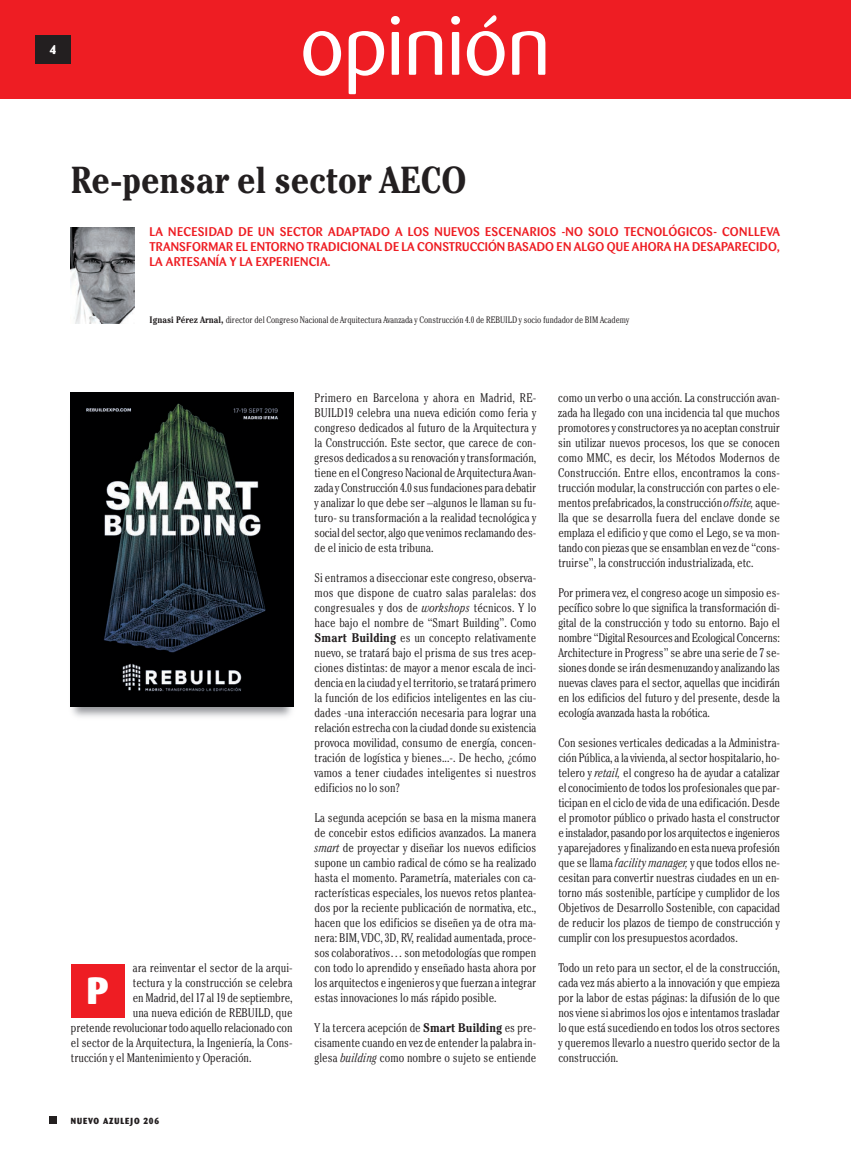
<style>
.page{position:relative;width:851px;height:1170px;background:#fff}
.page>*{position:absolute;margin:0;border:0;box-sizing:border-box;transform-origin:0 0}
.t1{font:82.62px "Barmeno";color:#fff}
.t2{font:700 condensed 37.5px "Cheltenham";letter-spacing:-.005em;color:#231f20}
.t3{font:800 37.5px "Barmeno";color:#fff}
.t4{font:300 condensed 12.5px/15px "Cheltenham";color:#231f20;text-align:justify}
.t5{font:500 12.5px/15px "Barmeno";letter-spacing:.015em;color:#ee1d23;text-align:justify}
.t6{font:800 12.5px "Barmeno";color:#fff}
.t7{font:300 condensed 9.38px "Cheltenham";color:#231f20}
.t8{font:800 8.75px "Barmeno";letter-spacing:.1em;color:#231f20}
.s1{font-weight:700}
.s2{font-style:italic}
</style>
<div class="page">
<div style="left:50px;top:1116px;width:7px;height:7px;background:#231f20"></div>
<img style="left:71px;top:228px;width:63px;height:95px">
<div style="left:0;top:0;width:850px;height:99px;background:#ee1d23"></div>
<div style="left:35px;top:35px;width:36px;height:29px;background:#231f20"></div>
<div style="left:71px;top:963px;width:53px;height:54px;background:#ee1d23"></div>
<img style="left:70px;top:403px;width:224px;height:314px">
<img style="left:71px;top:392px;width:222px;height:314px">
<p class="t6" style="left:50px;top:45px;width:8px">4</p>
<h1 class="t1" style="left:300px;top:12px;width:251px">opinión</h1>
<h2 class="t2" style="left:71px;top:166px;width:397px">Re-pensar el sector AECO</h2>
<p class="t5" style="left:149px;top:225px;width:632px">LA NECESIDAD DE UN SECTOR ADAPTADO A LOS NUEVOS ESCENARIOS -NO SOLO TECNOLÓGICOS- CONLLEVA TRANSFORMAR EL ENTORNO TRADICIONAL DE LA CONSTRUCCIÓN BASADO EN ALGO QUE AHORA HA DESAPARECIDO, LA ARTESANÍA Y LA EXPERIENCIA.</p>
<p class="t7" style="left:149px;top:317px;width:481px"><span class="s1">Ignasi Pérez Arnal,</span> director del Congreso Nacional de Arquitectura Avanzada y Construcción 4.0 de REBUILD y socio fundador de BIM Academy</p>
<p class="t4" style="left:133px;top:961px;width:161px">ara reinventar el sector de la arqui-</p>
<p class="t4" style="left:133px;top:976px;width:161px">tectura y la construcción se celebra</p>
<p class="t4" style="left:133px;top:991px;width:161px">en Madrid, del 17 al 19 de septiembre,</p>
<p class="t4" style="left:133px;top:1006px;width:161px">una nueva edición de REBUILD, que</p>
<p class="t4" style="left:71px;top:1021px;width:223px">pretende revolucionar todo aquello relacionado con</p>
<p class="t4" style="left:71px;top:1036px;width:223px">el sector de la Arquitectura, la Ingeniería, la Cons-</p>
<p class="t4" style="left:71px;top:1051px;width:182px">trucción y el Mantenimiento y Operación.</p>
<h2 class="t3" style="left:87px;top:975px;width:23px">P</h2>
<p class="t8" style="left:71px;top:1117px;width:90px">NUEVO AZULEJO 206</p>
<p class="t4" style="left:314px;top:391px;width:223px">Primero en Barcelona y ahora en Madrid, RE-BUILD19 celebra una nueva edición como feria y congreso dedicados al futuro de la Arquitectura y la Construcción. Este sector, que carece de con&shy;gresos dedicados a su renovación y transformación, tiene en el Congreso Nacional de Arquitectura Avan&shy;zada y Construcción 4.0 sus fundaciones para debatir y analizar lo que debe ser –algunos le llaman su fu&shy;turo- su transformación a la realidad tecnológica y social del sector, algo que venimos reclamando des&shy;de el inicio de esta tribuna.</p>
<p class="t4" style="left:314px;top:571px;width:223px">Si entramos a diseccionar este congreso, observa&shy;mos que dispone de cuatro salas paralelas: dos congresuales y dos de <span class="s2">workshops</span> técnicos. Y lo hace bajo el nombre de “Smart Building”. Como <span class="s1">Smart Building</span> es un concepto relativamente nuevo, se tratará bajo el prisma de sus tres acep&shy;ciones distintas: de mayor a menor escala de inci&shy;dencia en la ciudad y el territorio, se tratará primero la función de los edificios inteligentes en las ciu&shy;dades -una interacción necesaria para lograr una relación estrecha con la ciudad donde su existencia provoca movilidad, consumo de energía, concen&shy;tración de logística y bienes...-. De hecho, ¿cómo vamos a tener ciudades inteligentes si nuestros edificios no lo son?</p>
<p class="t4" style="left:314px;top:811px;width:223px">La segunda acepción se basa en la misma manera de concebir estos edificios avanzados. La manera <span class="s2">smart</span> de proyectar y diseñar los nuevos edificios supone un cambio radical de cómo se ha realizado hasta el momento. Parametría, materiales con ca&shy;racterísticas especiales, los nuevos retos plantea&shy;dos por la reciente publicación de normativa, etc., hacen que los edificios se diseñen ya de otra ma&shy;nera: BIM, VDC, 3D, RV, realidad aumentada, proce&shy;sos colaborativos… son metodologías que rompen con todo lo aprendido y enseñado hasta ahora por los arquitectos e ingenieros y que fuerzan a integrar estas innovaciones lo más rápido posible.</p>
<p class="t4" style="left:314px;top:1021px;width:223px">Y la tercera acepción de <span class="s1">Smart Building</span> es pre&shy;cisamente cuando en vez de entender la palabra in&shy;glesa <span class="s2">building</span> como nombre o sujeto se entiende</p>
<p class="t4" style="left:558px;top:391px;width:223px">como un verbo o una acción. La construcción avan&shy;zada ha llegado con una incidencia tal que muchos promotores y constructores ya no aceptan construir sin utilizar nuevos procesos, los que se conocen como MMC, es decir, los Métodos Modernos de Construcción. Entre ellos, encontramos la cons&shy;trucción modular, la construcción con partes o ele&shy;mentos prefabricados, la construcción <span class="s2">offsite,</span>aque&shy;lla que se desarrolla fuera del enclave donde se emplaza el edificio y que como el Lego, se va mon&shy;tando con piezas que se ensamblan en vez de “cons&shy;truirse”, la construcción industrializada, etc.</p>
<p class="t4" style="left:558px;top:586px;width:223px">Por primera vez, el congreso acoge un simposio es&shy;pecífico sobre lo que significa la transformación di&shy;gital de la construcción y todo su entorno. Bajo el nombre “Digital Resources and Ecological Concerns:<br>Architecture in Progress” se abre una serie de 7 se&shy;siones donde se irán desmenuzando y analizando las nuevas claves para el sector, aquellas que incidirán en los edificios del futuro y del presente, desde la ecología avanzada hasta la robótica.</p>
<p class="t4" style="left:558px;top:736px;width:223px">Con sesiones verticales dedicadas a la Administra&shy;ción Pública, a la vivienda, al sector hospitalario, ho&shy;telero y <span class="s2">retail,</span> el congreso ha de ayudar a catalizar el conocimiento de todos los profesionales que par&shy;ticipan en el ciclo de vida de una edificación. Desde el promotor público o privado hasta el constructor e instalador, pasando por los arquitectos e ingenieros y aparejadores y finalizando en esta nueva profesión que se llama <span class="s2">facility manager,</span> y que todos ellos ne&shy;cesitan para convertir nuestras ciudades en un en&shy;torno más sostenible, partícipe y cumplidor de los Objetivos de Desarrollo Sostenible, con capacidad de reducir los plazos de tiempo de construcción y cumplir con los presupuestos acordados.</p>
<p class="t4" style="left:558px;top:961px;width:223px">Todo un reto para un sector, el de la construcción, cada vez más abierto a la innovación y que empieza por la labor de estas páginas: la difusión de lo que nos viene si abrimos los ojos e intentamos trasladar lo que está sucediendo en todos los otros sectores y queremos llevarlo a nuestro querido sector de la construcción.</p>
</div>
